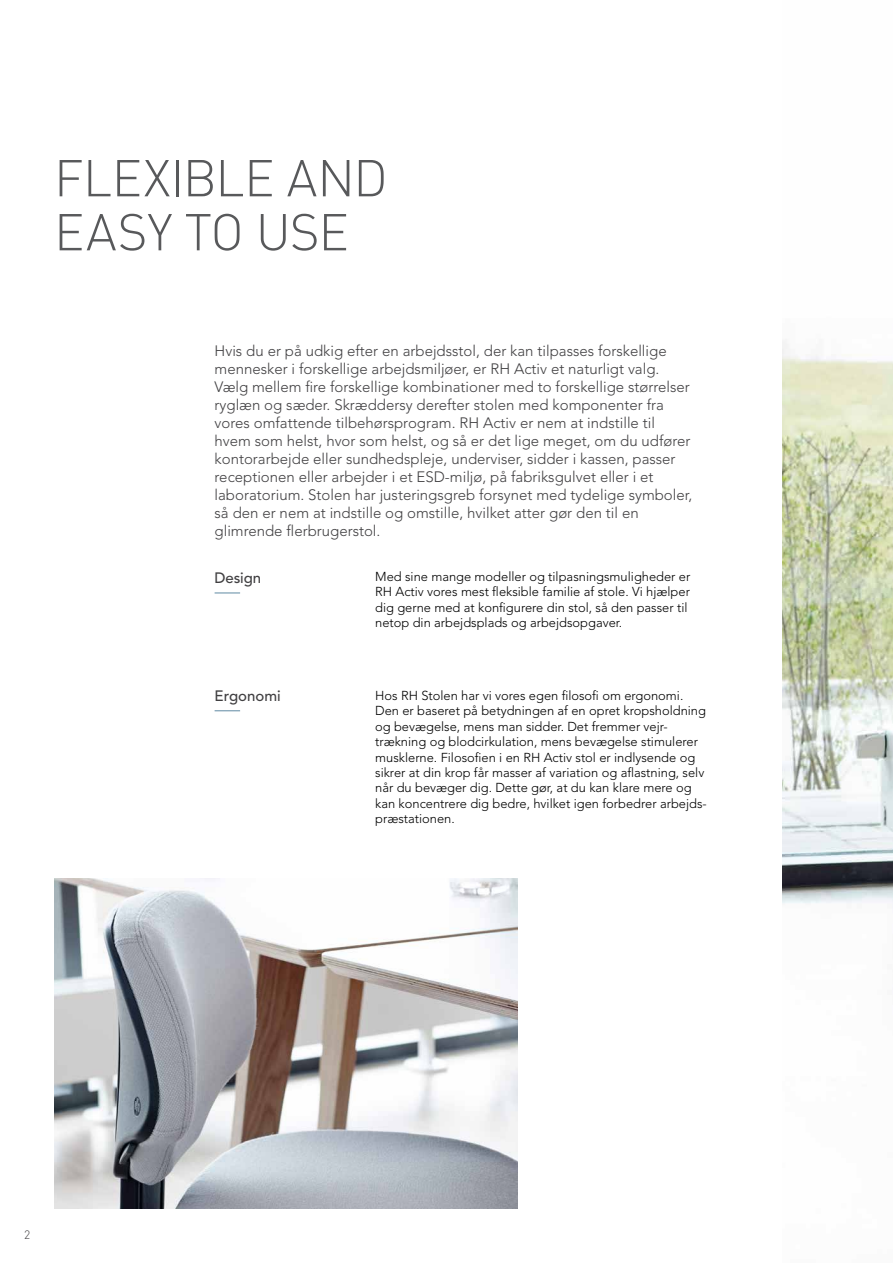
<style>
.page{position:relative;width:893px;height:1263px;background:#fff}
.page>*{position:absolute;margin:0;border:0;box-sizing:border-box;transform-origin:0 0}
.t1{font:300 51px/54px "DIN";letter-spacing:-.005em;color:#58595b}
.t2{font:300 15px/18px "Avenir LT Std";color:#414042}
.t3{font:500 15px "Avenir LT Std";letter-spacing:-.005em;color:#414042}
.t4{font:300 12.9px/15.5px "Avenir LT Std";color:#000}
.t5{font:300 12px "DIN";color:#414042}
</style>
<div class="page">
<img style="left:782px;top:341px;width:111px;height:563px">
<img style="left:54px;top:879px;width:464px;height:330px">
<svg style="left:215px;top:593px;width:25px;height:1px"></svg>
<svg style="left:215px;top:710px;width:25px;height:1px"></svg>
<h1 class="t1" style="left:54px;top:150px;width:335px">FLEXIBLE AND<br>EASY TO USE</h1>
<p class="t2" style="left:215px;top:342px;width:479px">Hvis du er på udkig efter en arbejdsstol, der kan tilpasses forskellige mennesker i forskellige arbejdsmiljøer, er RH Activ et naturligt valg.<br>Vælg mellem fire forskellige kombinationer med to forskellige størrelser ryglæn og sæder. Skræddersy derefter stolen med komponenter fra vores omfattende tilbehørsprogram. RH Activ er nem at indstille til hvem som helst, hvor som helst, og så er det lige meget, om du udfører kontorarbejde eller sundhedspleje, underviser, sidder i kassen, passer receptionen eller arbejder i et ESD-miljø, på fabriksgulvet eller i et laboratorium. Stolen har justeringsgreb forsynet med tydelige symboler, så den er nem at indstille og omstille, hvilket atter gør den til en glimrende flerbrugerstol.</p>
<p class="t3" style="left:215px;top:569px;width:48px">Design</p>
<p class="t4" style="left:375px;top:569px;width:317px">Med sine mange modeller og tilpasningsmuligheder er RH Activ vores mest fleksible familie af stole. Vi hjælper dig gerne med at konfigurere din stol, så den passer til netop din arbejdsplads og arbejdsopgaver.</p>
<p class="t3" style="left:215px;top:687px;width:68px">Ergonomi</p>
<p class="t4" style="left:375px;top:687px;width:333px">Hos RH Stolen har vi vores egen filosofi om ergonomi.<br>Den er baseret på betydningen af en opret kropsholdning og bevægelse, mens man sidder. Det fremmer vejr&shy;trækning og blodcirkulation, mens bevægelse stimulerer musklerne. Filosofien i en RH Activ stol er indlysende og sikrer at din krop får masser af variation og aflastning, selv når du bevæger dig. Dette gør, at du kan klare mere og kan koncentrere dig bedre, hvilket igen forbedrer arbejds&shy;præstationen.</p>
<p class="t5" style="left:24px;top:1227px;width:8px">2</p>
</div>
